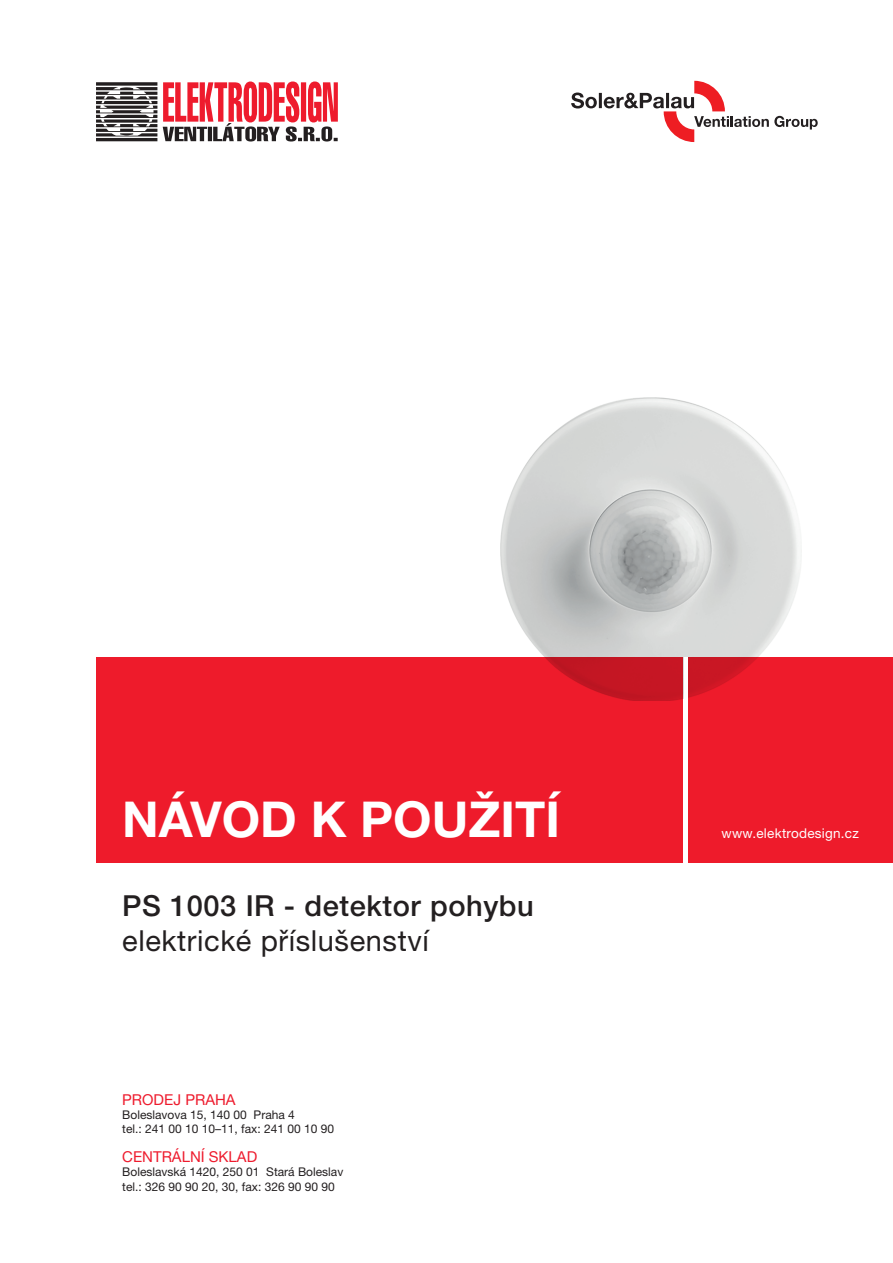
<style>
.page{position:relative;width:893px;height:1263px;background:#fff}
.page>*{position:absolute;margin:0;border:0;box-sizing:border-box;transform-origin:0 0}
.t1{font:700 49.5px "Helvetica Neue LT Pro";color:#fff}
.t2{font:500 28.95px "Helvetica Neue LT Pro";letter-spacing:.02em;color:#231f20}
.t3{font:28.95px "Helvetica Neue LT Pro";letter-spacing:.02em;color:#231f20}
.t4{font:15px "Helvetica Neue LT Pro";color:#ee1b2d}
.t5{font:13.5px "Helvetica Neue LT Pro";letter-spacing:.02em;color:#fff}
.t6{font:12px/14.4px "Helvetica Neue LT Pro";color:#231f20}
</style>
<div class="page">
<img style="left:501px;top:398px;width:300px;height:301px">
<div style="left:687px;top:657px;width:206px;height:206px;background:#ee1b2b"></div>
<div style="left:96px;top:657px;width:587px;height:206px;background:#ee1b2b"></div>
<hr style="left:684px;top:657px;width:3px;height:206px;background:#fff">
<svg style="left:163px;top:81px;width:175px;height:61px"></svg>
<svg style="left:96px;top:82px;width:61px;height:59px"></svg>
<svg style="left:571px;top:81px;width:247px;height:61px"></svg>
<h1 class="t1" style="left:122px;top:788px;width:439px">NÁVOD K POUŽITÍ</h1>
<h2 class="t2" style="left:122px;top:888px;width:413px">PS 1003 IR - detektor pohybu</h2>
<h2 class="t3" style="left:122px;top:922px;width:308px">elektrické příslušenství</h2>
<p class="t4" style="left:122px;top:1090px;width:115px">PRODEJ PRAHA</p>
<p class="t6" style="left:122px;top:1107px;width:213px">Boleslavova 15, 140 00 Praha 4<br>tel.: 241 00 10 10–11, fax: 241 00 10 90</p>
<p class="t4" style="left:122px;top:1147px;width:136px">CENTRÁLNÍ SKLAD</p>
<p class="t6" style="left:122px;top:1164px;width:223px">Boleslavská 1420, 250 01 Stará Boleslav tel.: 326 90 90 20, 30, fax: 326 90 90 90</p>
<p class="t5" style="left:722px;top:825px;width:139px">www.elektrodesign.cz</p>
</div>
